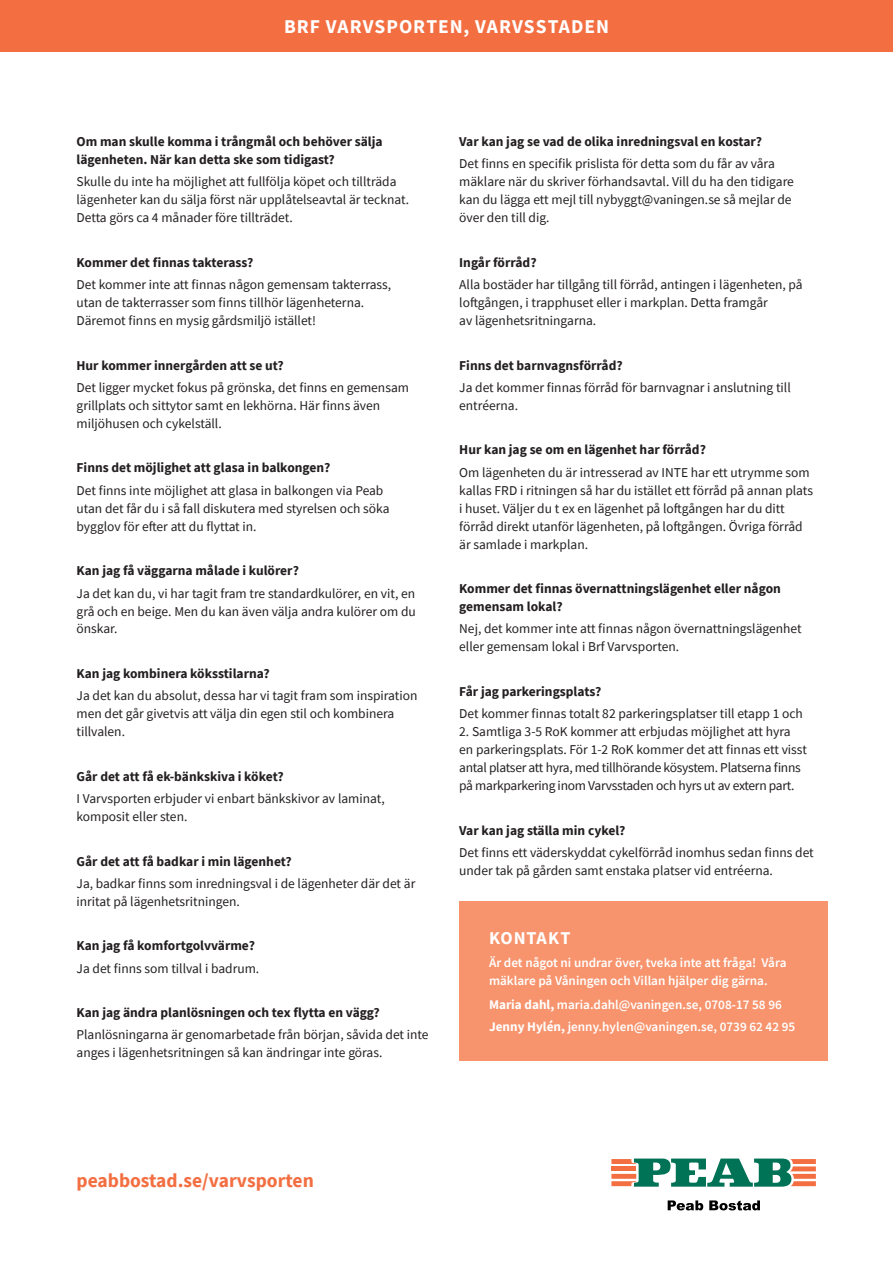
<style>
.page{position:relative;width:893px;height:1263px;background:#fff}
.page>*{position:absolute;margin:0;border:0;box-sizing:border-box;transform-origin:0 0}
.t1{font:700 19.5px "Source Sans Pro";letter-spacing:.05em;color:#fff}
.t2{font:700 19.5px "Source Sans Pro";color:#f36f42}
.t3{font:700 18px "Source Sans Pro";letter-spacing:.045em;color:#fff}
.t4{font:13.5px/18px "Source Sans Pro";color:#231f20}
.t5{font:700 13.5px/18px "Source Sans Pro";color:#231f20}
.t6{font:13.5px/18px "Source Sans Pro";letter-spacing:-.02em;color:#231f20}
.t7{font:600 13.2px/18px "Source Sans Pro";color:#fff}
.s1{font-weight:700}
</style>
<div class="page">
<svg style="left:668px;top:1200px;width:35px;height:10px"></svg>
<svg style="left:709px;top:1200px;width:51px;height:10px"></svg>
<svg style="left:611px;top:1158px;width:205px;height:29px"></svg>
<div style="left:0;top:0;width:893px;height:51px;background:#f36f42"></div>
<div style="left:459px;top:901px;width:369px;height:160px;background:#f7946d"></div>
<h1 class="t1" style="left:284px;top:13px;width:326px">BRF VARVSPORTEN, VARVSSTADEN</h1>
<p class="t5" style="left:77px;top:133px;width:308px">Om man skulle komma i trångmål och behöver sälja lägenheten. När kan detta ske som tidigast?</p>
<p class="t4" style="left:77px;top:173px;width:334px">Skulle du inte ha möjlighet att fullfölja köpet och tillträda lägenheter kan du sälja först när upplåtelseavtal är tecknat.<br>Detta görs ca 4 månader före tillträdet.</p>
<p class="t5" style="left:77px;top:253px;width:178px">Kommer det finnas takterass?</p>
<p class="t4" style="left:77px;top:276px;width:316px">Det kommer inte att finnas någon gemensam takterrass, utan de takterrasser som finns tillhör lägenheterna.<br>Däremot finns en mysig gårdsmiljö istället!</p>
<p class="t5" style="left:77px;top:356px;width:209px">Hur kommer innergården att se ut?</p>
<p class="t4" style="left:77px;top:378px;width:334px">Det ligger mycket fokus på grönska, det finns en gemensam grillplats och sittytor samt en lekhörna. Här finns även miljöhusen och cykelställ.</p>
<p class="t5" style="left:77px;top:459px;width:255px">Finns det möjlighet att glasa in balkongen?</p>
<p class="t4" style="left:77px;top:481px;width:315px">Det finns inte möjlighet att glasa in balkongen via Peab utan det får du i så fall diskutera med styrelsen och söka bygglov för efter att du flyttat in.</p>
<p class="t5" style="left:77px;top:561px;width:224px">Kan jag få väggarna målade i kulörer?</p>
<p class="t4" style="left:77px;top:584px;width:341px;text-align:justify">Ja det kan du, vi har tagit fram tre standardkulörer, en vit, en grå och en beige. Men du kan även välja andra kulörer om du önskar.</p>
<p class="t5" style="left:77px;top:664px;width:195px">Kan jag kombinera köksstilarna?</p>
<p class="t4" style="left:77px;top:687px;width:342px">Ja det kan du absolut, dessa har vi tagit fram som inspiration men det går givetvis att välja din egen stil och kombinera tillvalen.</p>
<p class="t5" style="left:77px;top:767px;width:209px">Går det att få ek-bänkskiva i köket?</p>
<p class="t4" style="left:77px;top:789px;width:310px">I Varvsporten erbjuder vi enbart bänkskivor av laminat, komposit eller sten.</p>
<p class="t5" style="left:77px;top:852px;width:217px">Går det att få badkar i min lägenhet?</p>
<p class="t4" style="left:77px;top:874px;width:340px">Ja, badkar finns som inredningsval i de lägenheter där det är inritat på lägenhetsritningen.</p>
<p class="t5" style="left:77px;top:936px;width:180px">Kan jag få komfortgolvvärme?</p>
<p class="t4" style="left:77px;top:959px;width:184px">Ja det finns som tillval i badrum.</p>
<p class="t5" style="left:77px;top:1003px;width:305px">Kan jag ändra planlösningen och tex flytta en vägg?</p>
<p class="t4" style="left:77px;top:1026px;width:354px">Planlösningarna är genomarbetade från början, såvida det inte anges i lägenhetsritningen så kan ändringar inte göras.</p>
<p class="t5" style="left:459px;top:132px;width:304px">Var kan jag se vad de olika inredningsval en kostar?</p>
<p class="t4" style="left:459px;top:155px;width:336px">Det finns en specifik prislista för detta som du får av våra mäklare när du skriver förhandsavtal. Vill du ha den tidigare kan du lägga ett mejl till nybyggt@vaningen.se så mejlar de över den till dig.</p>
<p class="t5" style="left:459px;top:253px;width:79px">Ingår förråd?</p>
<p class="t4" style="left:459px;top:276px;width:345px">Alla bostäder har tillgång till förråd, antingen i lägenheten, på loftgången, i trapphuset eller i markplan. Detta framgår<br>av lägenhetsritningarna.</p>
<p class="t5" style="left:459px;top:356px;width:165px">Finns det barnvagnsförråd?</p>
<p class="t4" style="left:459px;top:378px;width:333px">Ja det kommer finnas förråd för barnvagnar i anslutning till entréerna.</p>
<p class="t5" style="left:459px;top:441px;width:248px">Hur kan jag se om en lägenhet har förråd?</p>
<p class="t4" style="left:459px;top:463px;width:355px">Om lägenheten du är intresserad av INTE har ett utrymme som kallas FRD i ritningen så har du istället ett förråd på annan plats i huset. Väljer du t ex en lägenhet på loftgången har du ditt förråd direkt utanför lägenheten, på loftgången. Övriga förråd är samlade i markplan.</p>
<p class="t5" style="left:459px;top:579px;width:323px">Kommer det finnas övernattningslägenhet eller någon gemensam lokal?</p>
<p class="t4" style="left:459px;top:620px;width:344px">Nej, det kommer inte att finnas någon övernattningslägenhet eller gemensam lokal i Brf Varvsporten.</p>
<p class="t5" style="left:459px;top:682px;width:144px">Får jag parkeringsplats?</p>
<p class="t4" style="left:459px;top:705px;width:345px">Det kommer finnas totalt 82 parkeringsplatser till etapp 1 och</p>
<p class="t6" style="left:459px;top:723px;width:349px">2. Samtliga 3-5 RoK kommer att erbjudas möjlighet att hyra en parkeringsplats. För 1-2 RoK kommer det att finnas ett visst antal platser att hyra, med tillhörande kösystem. Platserna finns på markparkering inom Varvsstaden och hyrs ut av extern part.</p>
<p class="t5" style="left:459px;top:821px;width:168px">Var kan jag ställa min cykel?</p>
<p class="t4" style="left:459px;top:843px;width:356px">Det finns ett väderskyddat cykelförråd inomhus sedan finns det under tak på gården samt enstaka platser vid entréerna.</p>
<h2 class="t3" style="left:489px;top:926px;width:83px">KONTAKT</h2>
<p class="t7" style="left:489px;top:953px;width:299px">Är det något ni undrar över, tveka inte att fråga! Våra mäklare på Våningen och Villan hjälper dig gärna.</p>
<p class="t7" style="left:489px;top:993px;width:308px;line-height:22.2px"><span class="s1">Maria dahl,</span> maria.dahl@vaningen.se, 0708-17 58 96<br><span class="s1">Jenny Hylén,</span> jenny.hylen@vaningen.se, 0739 62 42 95</p>
<h1 class="t2" style="left:77px;top:1167px;width:239px">peabbostad.se/varvsporten</h1>
</div>
